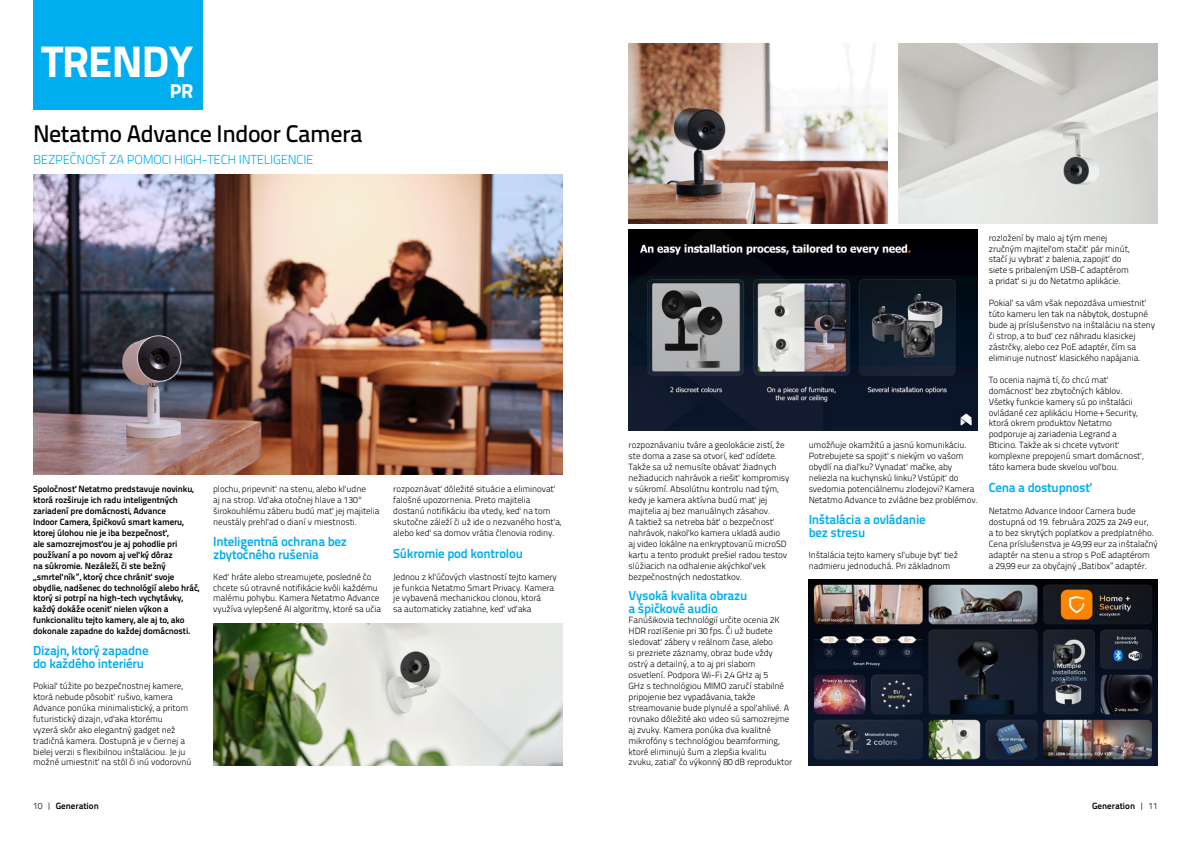
<style>
.page{position:relative;width:1191px;height:842px;background:#fff}
.page>*{position:absolute;margin:0;border:0;box-sizing:border-box;transform-origin:0 0}
.t1{font:800 44px "Titillium Text 22 L";letter-spacing:-.02em;color:#fff}
.t2{font:500 24px "Titillium Text 22 L";letter-spacing:-.02em;color:#000}
.t3{font:800 20px "Titillium Text 22 L";color:#fff}
.t4{font:700 13px/12.9px "Titillium Text 22 L";letter-spacing:-.02em;color:#00aeef}
.t5{font:300 13px "Titillium Text 22 L";letter-spacing:-.02em;color:#00aeef}
.t6{font:300 9px/10.9px "Titillium Text 22 L";letter-spacing:-.01em;color:#000}
.t7{font:700 9px/10.9px "Titillium Text 22 L";letter-spacing:-.01em;color:#000}
.s1{font-weight:300}
</style>
<div class="page">
<div style="left:33px;top:0;width:169px;height:109px;background:#00aeef"></div>
<img style="left:33px;top:175px;width:529px;height:299px">
<img style="left:213px;top:623px;width:349px;height:142px">
<img style="left:628px;top:230px;width:349px;height:201px">
<img style="left:628px;top:44px;width:259px;height:179px">
<img style="left:898px;top:44px;width:259px;height:179px">
<img style="left:808px;top:580px;width:349px;height:185px">
<h1 class="t1" style="left:42px;top:27px;width:153px">TRENDY</h1>
<h3 class="t3" style="left:170px;top:76px;width:25px">PR</h3>
<h2 class="t2" style="left:33px;top:116px;width:331px">Netatmo Advance Indoor Camera</h2>
<h3 class="t5" style="left:33px;top:150px;width:282px">BEZPEČNOSŤ ZA POMOCI HIGH-TECH INTELIGENCIE</h3>
<p class="t7" style="left:33px;top:483px;width:168px">Spoločnosť Netatmo predstavuje novinku, ktorá rozširuje ich radu inteligentných zariadení pre domácnosti, Advance<br>Indoor Camera, špičkovú smart kameru, ktorej úlohou nie je iba bezpečnosť,<br>ale samozrejmosťou je aj pohodlie pri používaní a po novom aj veľký dôraz<br>na súkromie. Nezáleží, či ste bežný „smrteľník”, ktorý chce chrániť svoje obydlie, nadšenec do technológií alebo hráč, ktorý si potrpí na high-tech vychytávky, každý dokáže oceniť nielen výkon a funkcionalitu tejto kamery, ale aj to, ako dokonale zapadne do každej domácnosti.</p>
<h3 class="t4" style="left:33px;top:643px;width:117px">Dizajn, ktorý zapadne do každého interiéru</h3>
<p class="t6" style="left:33px;top:680px;width:160px">Pokiaľ túžite po bezpečnostnej kamere, ktorá nebude pôsobiť rušivo, kamera Advance ponúka minimalistický, a pritom futuristický dizajn, vďaka ktorému<br>vyzerá skôr ako elegantný gadget než tradičná kamera. Dostupná je v čiernej a bielej verzii s flexibilnou inštaláciou. Je ju možné umiestniť na stôl či inú vodorovnú</p>
<p class="t6" style="left:213px;top:483px;width:168px">plochu, pripevniť na stenu, alebo kľudne<br>aj na strop. Vďaka otočnej hlave a 130° širokouhlému záberu budú mať jej majitelia neustály prehľad o dianí v miestnosti.</p>
<h3 class="t4" style="left:213px;top:534px;width:135px">Inteligentná ochrana bez zbytočného rušenia</h3>
<p class="t6" style="left:213px;top:570px;width:169px">Keď hráte alebo streamujete, posledné čo chcete sú otravné notifikácie kvôli každému malému pohybu. Kamera Netatmo Advance využíva vylepšené AI algoritmy, ktoré sa učia</p>
<p class="t6" style="left:393px;top:483px;width:170px">rozpoznávať dôležité situácie a eliminovať falošné upozornenia. Preto majitelia dostanú notifikáciu iba vtedy, keď na tom skutočne záleží či už ide o nezvaného hosťa, alebo keď sa domov vrátia členovia rodiny.</p>
<h3 class="t4" style="left:393px;top:546px;width:131px">Súkromie pod kontrolou</h3>
<p class="t6" style="left:393px;top:570px;width:165px">Jednou z kľúčových vlastností tejto kamery je funkcia Netatmo Smart Privacy. Kamera je vybavená mechanickou clonou, ktorá<br>sa automaticky zatiahne, keď vďaka</p>
<p class="t6" style="left:628px;top:439px;width:162px">rozpoznávaniu tváre a geolokácie zistí, že ste doma a zase sa otvorí, keď odídete.<br>Takže sa už nemusíte obávať žiadnych nežiaducich nahrávok a riešiť kompromisy v súkromí. Absolútnu kontrolu nad tým, kedy je kamera aktívna budú mať jej majitelia aj bez manuálnych zásahov.<br>A taktiež sa netreba báť o bezpečnosť nahrávok, nakoľko kamera ukladá audio<br>aj video lokálne na enkryptovanú microSD kartu a tento produkt prešiel radou testov slúžiacich na odhalenie akýchkoľvek bezpečnostných nedostatkov.</p>
<h3 class="t4" style="left:628px;top:589px;width:120px">Vysoká kvalita obrazu a špičkové audio</h3>
<p class="t6" style="left:628px;top:614px;width:165px">Fanúšikovia technológií určite ocenia 2K HDR rozlíšenie pri 30 fps. Či už budete sledovať zábery v reálnom čase, alebo<br>si prezriete záznamy, obraz bude vždy ostrý a detailný, a to aj pri slabom osvetlení. Podpora Wi-Fi 2,4 GHz aj 5<br>GHz s technológiou MIMO zaručí stabilné pripojenie bez vypadávania, takže streamovanie bude plynulé a spoľahlivé. A rovnako dôležité ako video sú samozrejme aj zvuky. Kamera ponúka dva kvalitné mikrofóny s technológiou beamforming, ktoré eliminujú šum a zlepšia kvalitu zvuku, zatiaľ čo výkonný 80 dB reproduktor</p>
<p class="t6" style="left:808px;top:439px;width:171px">umožňuje okamžitú a jasnú komunikáciu.<br>Potrebujete sa spojiť s niekým vo vašom obydlí na diaľku? Vynadať mačke, aby neliezla na kuchynskú linku? Vstúpiť do svedomia potenciálnemu zlodejovi? Kamera Netatmo Advance to zvládne bez problémov.</p>
<h3 class="t4" style="left:808px;top:512px;width:118px">Inštalácia a ovládanie bez stresu</h3>
<p class="t6" style="left:808px;top:549px;width:151px">Inštalácia tejto kamery sľubuje byť tiež nadmieru jednoduchá. Pri základnom</p>
<p class="t6" style="left:988px;top:231px;width:142px">rozložení by malo aj tým menej zručným majiteľom stačiť pár minút, stačí ju vybrať z balenia, zapojiť do siete s pribaleným USB-C adaptérom a pridať si ju do Netatmo aplikácie.</p>
<p class="t6" style="left:988px;top:297px;width:168px">Pokiaľ sa vám však nepozdáva umiestniť túto kameru len tak na nábytok, dostupné bude aj príslušenstvo na inštaláciu na steny či strop, a to buď cez náhradu klasickej zástrčky, alebo cez PoE adaptér, čím sa eliminuje nutnosť klasického napájania.</p>
<p class="t6" style="left:988px;top:374px;width:156px">To ocenia najmä tí, čo chcú mať domácnosť bez zbytočných káblov.<br>Všetky funkcie kamery sú po inštalácii ovládané cez aplikáciu Home + Security, ktorá okrem produktov Netatmo podporuje aj zariadenia Legrand a Bticino. Takže ak si chcete vytvoriť komplexne prepojenú smart domácnosť, táto kamera bude skvelou voľbou.</p>
<h3 class="t4" style="left:988px;top:480px;width:105px">Cena a dostupnosť</h3>
<p class="t6" style="left:988px;top:505px;width:171px">Netatmo Advance Indoor Camera bude dostupná od 19. februára 2025 za 249 eur,<br>a to bez skrytých poplatkov a predplatného.<br>Cena príslušenstva je 49,99 eur za inštalačný adaptér na stenu a strop s PoE adaptérom<br>a 29,99 eur za obyčajný „Batibox” adaptér.</p>
<p class="t7" style="left:33px;top:800px;width:67px"><span class="s1">10 |</span> Generation</p>
<p class="t7" style="left:1092px;top:800px;width:67px">Generation <span class="s1">| 11</span></p>
</div>
